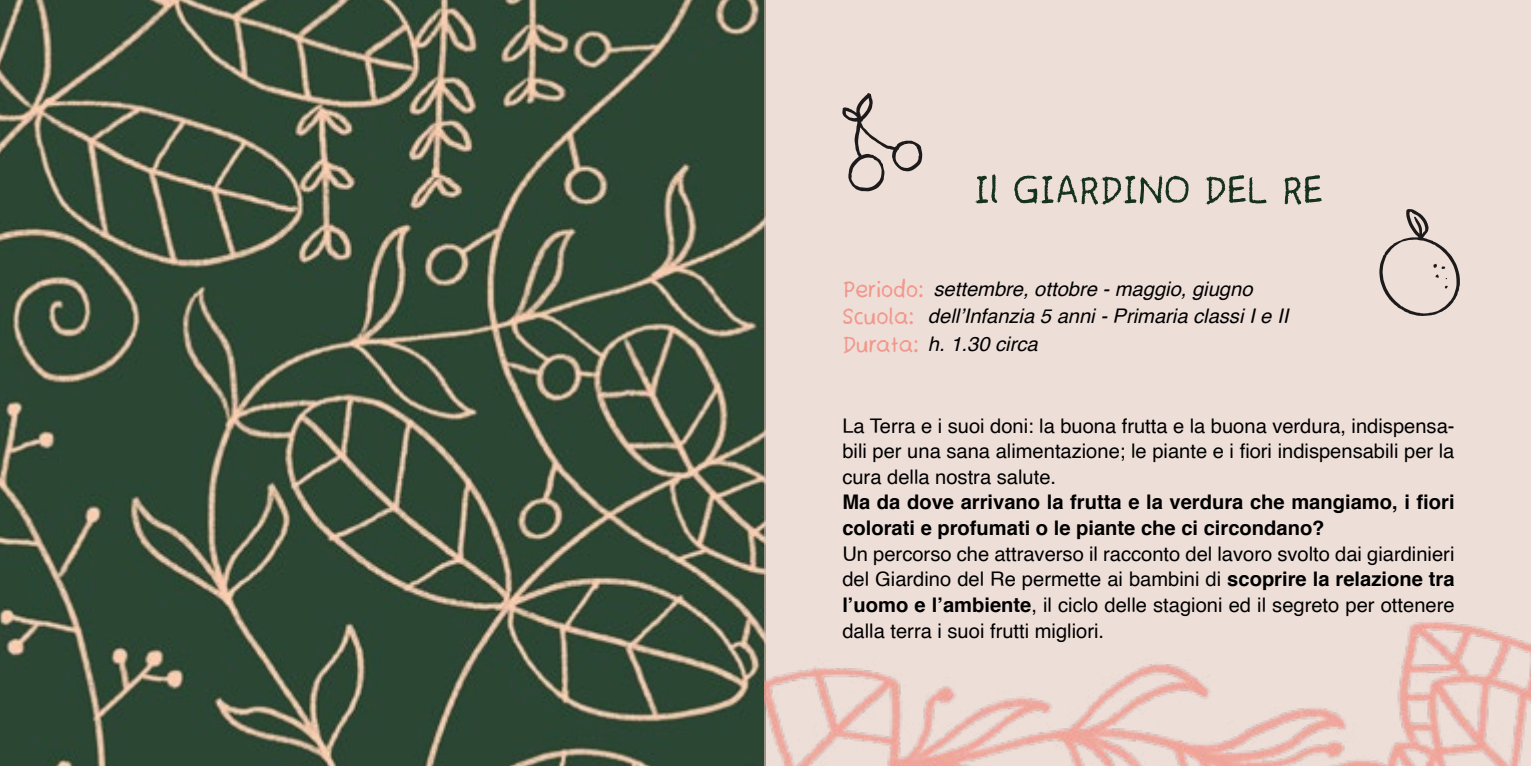
<style>
.page{position:relative;width:1531px;height:766px;background:#fff}
.page>*{position:absolute;margin:0;border:0;box-sizing:border-box;transform-origin:0 0}
.t1{font:55px "Teachers Student";color:#15311f}
.t2{font:33px/27.4px "Teachers Student";color:#f2978b}
.t3{font:20.2px/25.6px "Helvetica";color:#000;text-align:justify}
.t4{font:700 20.2px/25.6px "Helvetica";color:#000}
.t5{font:italic 20.2px/27.4px "Helvetica";color:#000}
.s1{font-weight:700}
</style>
<div class="page">
<img style="left:0;top:0;width:764px;height:765px">
<div style="left:764px;top:0;width:767px;height:765px;background:#eeded8"></div>
<img style="left:764px;top:494px;width:767px;height:271px">
<svg style="left:842px;top:93px;width:80px;height:98px"></svg>
<svg style="left:1379px;top:209px;width:81px;height:107px"></svg>
<h1 class="t1" style="left:973px;top:170px;width:352px">Il GIARDINO DEL RE</h1>
<h2 class="t2" style="left:842px;top:278px;width:83px">Periodo:<br>Scuola:<br>Durata:</h2>
<p class="t5" style="left:928px;top:275px;width:362px">settembre, ottobre - maggio, giugno dell’Infanzia 5 anni - Primaria classi I e II h. 1.30 circa</p>
<p class="t3" style="left:842px;top:413px;width:614px">La Terra e i suoi doni: la buona frutta e la buona verdura, indispensa&shy;bili per una sana alimentazione; le piante e i fiori indispensabili per la cura della nostra salute.</p>
<p class="t4" style="left:842px;top:489px;width:614px">Ma da dove arrivano la frutta e la verdura che mangiamo, i fiori colorati e profumati o le piante che ci circondano?</p>
<p class="t3" style="left:842px;top:541px;width:614px">Un percorso che attraverso il racconto del lavoro svolto dai giardinieri del Giardino del Re permette ai bambini di <span class="s1">scoprire la relazione tra l’uomo e l’ambiente</span>, il ciclo delle stagioni ed il segreto per ottenere dalla terra i suoi frutti migliori.</p>
</div>
